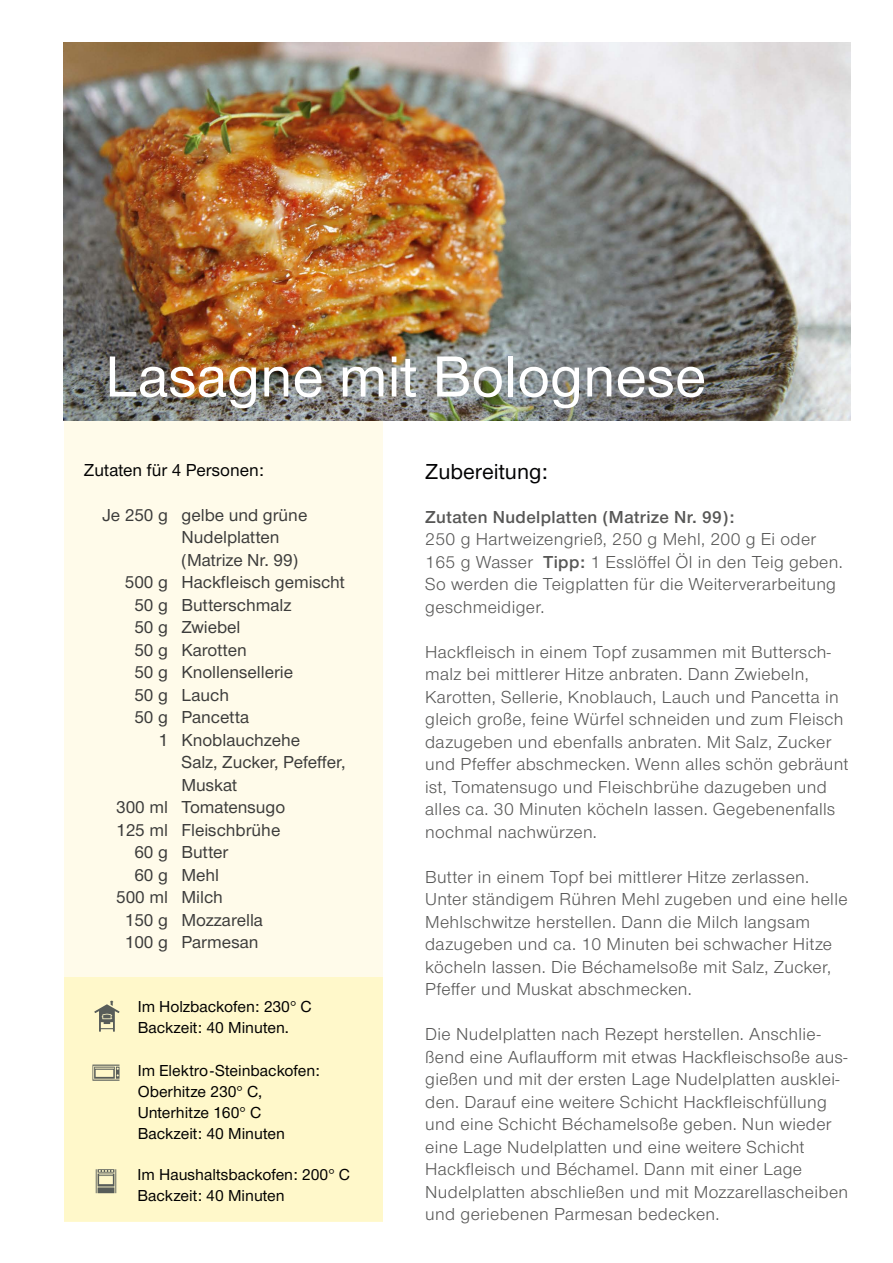
<style>
.page{position:relative;width:893px;height:1263px;background:#fff}
.page>*{position:absolute;margin:0;border:0;box-sizing:border-box;transform-origin:0 0}
.t1{font:500 60px "Nimbus San Nov";color:#fff}
.t2{font:500 22.5px "Nimbus San Nov";color:#020203}
.t3{font:18px/22.5px "Nimbus San Nov";letter-spacing:.02em;color:#575756}
.t4{font:500 18px "Nimbus San Nov";color:#3c3c3b}
.t5{font:18px "Nimbus San Nov Sem Bol";letter-spacing:.02em;color:#575756}
.t6{font:500 18px "Nimbus San Nov";color:#020203}
.t7{font:500 16.5px/21px "Nimbus San Nov";color:#000}
.s1{font-family:"Nimbus San Nov Sem Bol"}
</style>
<div class="page">
<img style="left:64px;top:43px;width:786px;height:378px">
<div style="left:64px;top:421px;width:319px;height:799px;background:#fffbea"></div>
<div style="left:64px;top:977px;width:319px;height:245px;background:#fff8ca"></div>
<svg style="left:94px;top:1001px;width:26px;height:31px"></svg>
<svg style="left:92px;top:1064px;width:28px;height:17px"></svg>
<svg style="left:96px;top:1169px;width:20px;height:24px"></svg>
<h1 class="t1" style="left:105px;top:341px;width:602px">Lasagne mit Bolognese</h1>
<p class="t6" style="left:84px;top:459px;width:181px">Zutaten für 4 Personen:</p>
<p class="t4" style="left:102px;top:504px;width:206px">Je 250 g gelbe und grüne</p>
<p class="t4" style="left:181px;top:526px;width:100px">Nudelplatten</p>
<p class="t4" style="left:181px;top:549px;width:118px">(Matrize Nr. 99)</p>
<p class="t4" style="left:125px;top:571px;width:222px">500 g Hackfleisch gemischt</p>
<p class="t4" style="left:134px;top:594px;width:158px">50 g Butterschmalz</p>
<p class="t4" style="left:134px;top:616px;width:108px">50 g Zwiebel</p>
<p class="t4" style="left:134px;top:639px;width:114px">50 g Karotten</p>
<p class="t4" style="left:134px;top:661px;width:160px">50 g Knollensellerie</p>
<p class="t4" style="left:134px;top:684px;width:96px">50 g Lauch</p>
<p class="t4" style="left:134px;top:706px;width:116px">50 g Pancetta</p>
<p class="t4" style="left:158px;top:729px;width:143px">1 Knoblauchzehe</p>
<p class="t4" style="left:181px;top:751px;width:166px">Salz, Zucker, Pefeffer,</p>
<p class="t4" style="left:181px;top:774px;width:57px">Muskat</p>
<p class="t4" style="left:116px;top:796px;width:171px">300 ml Tomatensugo</p>
<p class="t4" style="left:116px;top:819px;width:166px">125 ml Fleischbrühe</p>
<p class="t4" style="left:134px;top:841px;width:95px">60 g Butter</p>
<p class="t4" style="left:134px;top:864px;width:86px">60 g Mehl</p>
<p class="t4" style="left:116px;top:886px;width:108px">500 ml Milch</p>
<p class="t4" style="left:125px;top:909px;width:140px">150 g Mozzarella</p>
<p class="t4" style="left:125px;top:931px;width:135px">100 g Parmesan</p>
<p class="t7" style="left:138px;top:996px;width:176px">Im Holzbackofen: 230° C<br>Backzeit: 40 Minuten.</p>
<p class="t7" style="left:138px;top:1060px;width:184px">Im Elektro-Steinbackofen:<br>Oberhitze 230° C,<br>Unterhitze 160° C<br>Backzeit: 40 Minuten</p>
<p class="t7" style="left:138px;top:1164px;width:214px">Im Haushaltsbackofen: 200° C<br>Backzeit: 40 Minuten</p>
<p class="t2" style="left:425px;top:458px;width:124px">Zubereitung:</p>
<p class="t5" style="left:425px;top:506px;width:311px">Zutaten Nudelplatten (Matrize Nr. 99):</p>
<p class="t3" style="left:425px;top:528px;width:419px">250 g Hartweizengrieß, 250 g Mehl, 200 g Ei oder 165 g Wasser <span class="s1">Tipp:</span> 1 Esslöffel Öl in den Teig geben.<br>So werden die Teigplatten für die Weiterverarbeitung geschmeidiger.</p>
<p class="t3" style="left:425px;top:640px;width:425px">Hackfleisch in einem Topf zusammen mit Buttersch&shy;malz bei mittlerer Hitze anbraten. Dann Zwiebeln, Karotten, Sellerie, Knoblauch, Lauch und Pancetta in gleich große, feine Würfel schneiden und zum Fleisch dazugeben und ebenfalls anbraten. Mit Salz, Zucker und Pfeffer abschmecken. Wenn alles schön gebräunt ist, Tomatensugo und Fleischbrühe dazugeben und alles ca. 30 Minuten köcheln lassen. Gegebenenfalls nochmal nachwürzen.</p>
<p class="t3" style="left:425px;top:865px;width:424px">Butter in einem Topf bei mittlerer Hitze zerlassen.<br>Unter ständigem Rühren Mehl zugeben und eine helle Mehlschwitze herstellen. Dann die Milch langsam dazugeben und ca. 10 Minuten bei schwacher Hitze köcheln lassen. Die Béchamelsoße mit Salz, Zucker, Pfeffer und Muskat abschmecken.</p>
<p class="t3" style="left:425px;top:1023px;width:424px">Die Nudelplatten nach Rezept herstellen. Anschlie&shy;ßend eine Auflaufform mit etwas Hackfleischsoße aus&shy;gießen und mit der ersten Lage Nudelplatten ausklei&shy;den. Darauf eine weitere Schicht Hackfleischfüllung und eine Schicht Béchamelsoße geben. Nun wieder eine Lage Nudelplatten und eine weitere Schicht Hackfleisch und Béchamel. Dann mit einer Lage Nudelplatten abschließen und mit Mozzarellascheiben und geriebenen Parmesan bedecken.</p>
</div>
